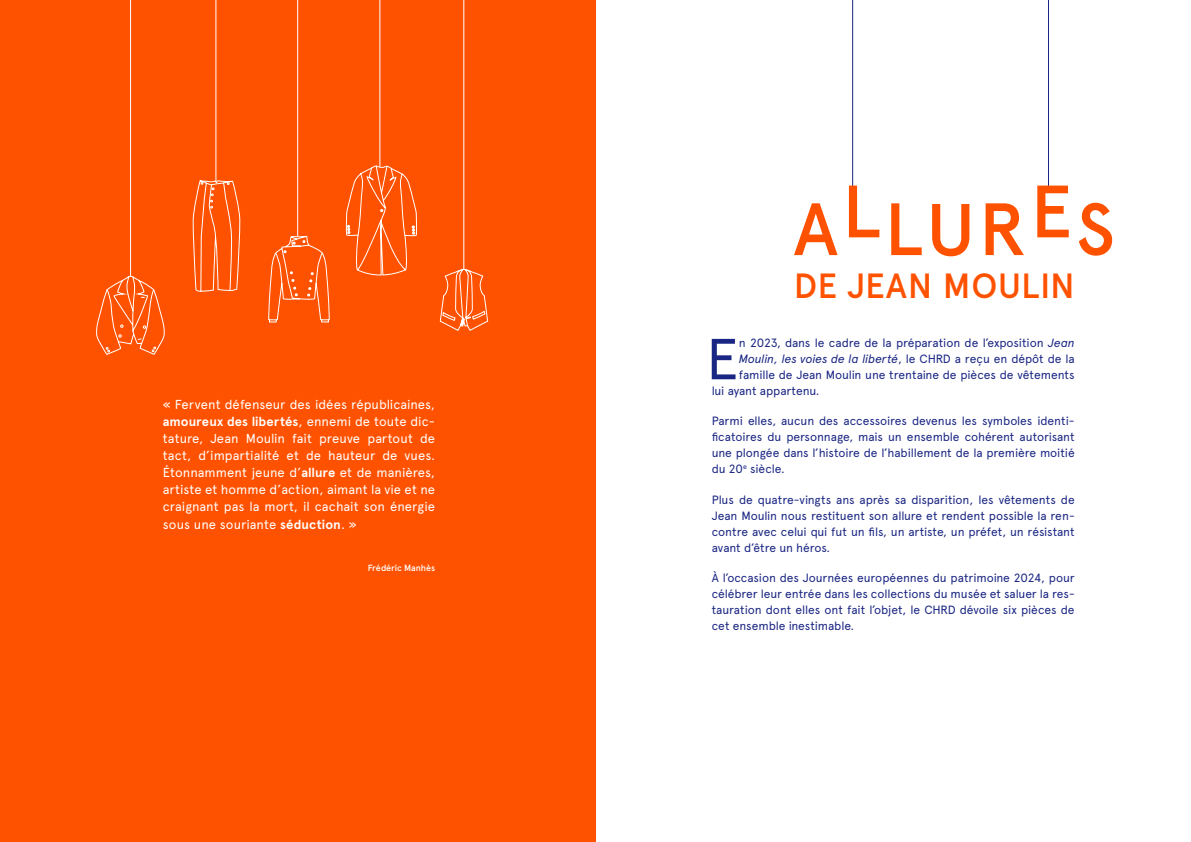
<style>
.page{position:relative;width:1191px;height:842px;background:#fff}
.page>*{position:absolute;margin:0;border:0;box-sizing:border-box;transform-origin:0 0}
.t1{font:57.7px "Apercu Pro";color:#1a2683}
.t2{font:500 35px "Apercu Pro";letter-spacing:.02em;color:#ff5200}
.t3{font:13px/17.1px "Apercu Pro";letter-spacing:.005em;color:#fff;text-align:justify}
.t4{font:12px/16px "Apercu Pro";letter-spacing:-.01em;color:#1a2683;text-align:justify}
.t5{font:italic 12px "Apercu Pro";letter-spacing:-.015em;color:#1a2683}
.t6{font:500 9px "Apercu Pro";letter-spacing:-.015em;color:#fff}
.s1{font-weight:700}
.s2{font-style:italic}
.s3{font-style:normal}
</style>
<div class="page">
<div style="left:0;top:0;width:595px;height:842px;background:#ff5200"></div>
<svg style="left:193px;top:180px;width:47px;height:112px"></svg>
<svg style="left:268px;top:231px;width:61px;height:92px"></svg>
<svg style="left:440px;top:269px;width:48px;height:62px"></svg>
<svg style="left:346px;top:165px;width:71px;height:111px"></svg>
<svg style="left:96px;top:276px;width:69px;height:79px"></svg>
<hr style="left:130px;top:0;width:1px;height:277px;background:#fff">
<hr style="left:216px;top:0;width:1px;height:181px;background:#fff">
<hr style="left:297px;top:0;width:1px;height:236px;background:#fff">
<hr style="left:380px;top:0;width:1px;height:167px;background:#fff">
<hr style="left:852px;top:0;width:1px;height:190px;background:#1a2683">
<hr style="left:1048px;top:0;width:1px;height:190px;background:#1a2683">
<hr style="left:463px;top:0;width:1px;height:270px;background:#fff">
<svg style="left:794px;top:203px;width:43px;height:52px"></svg>
<svg style="left:849px;top:186px;width:30px;height:51px"></svg>
<svg style="left:891px;top:203px;width:30px;height:52px"></svg>
<svg style="left:932px;top:204px;width:37px;height:52px"></svg>
<svg style="left:985px;top:203px;width:39px;height:52px"></svg>
<svg style="left:1037px;top:186px;width:31px;height:51px"></svg>
<svg style="left:1079px;top:203px;width:33px;height:53px"></svg>
<p class="t3" style="left:163px;top:395px;width:274px">« Fervent défenseur des idées républicaines, <span class="s1">amoureux des libertés</span>, ennemi de toute dic&shy;tature, Jean Moulin fait preuve partout de tact, d’impartialité et de hauteur de vues.<br>Étonnamment jeune d’<span class="s1">allure</span> et de manières, artiste et homme d’action, aimant la vie et ne craignant pas la mort, il cachait son énergie sous une souriante <span class="s1">séduction</span>. »</p>
<p class="t6" style="left:368px;top:561px;width:69px">Frédéric Manhès</p>
<h2 class="t2" style="left:794px;top:259px;width:282px">DE JEAN MOULIN</h2>
<h1 class="t1" style="left:706px;top:316px;width:34px">E</h1>
<p class="t4" style="left:739px;top:334px;width:337px">n 2023, dans le cadre de la préparation de l’exposition <span class="s2">Jean</span></p>
<p class="t5" style="left:739px;top:350px;width:337px">Moulin, les voies de la liberté<span class="s3">, le CHRD a reçu en dépôt de la</span></p>
<p class="t4" style="left:739px;top:366px;width:337px">famille de Jean Moulin une trentaine de pièces de vêtements</p>
<p class="t4" style="left:712px;top:382px;width:109px">lui ayant appartenu.</p>
<p class="t4" style="left:712px;top:412px;width:364px">Parmi elles, aucun des accessoires devenus les symboles identi&shy;ficatoires du personnage, mais un ensemble cohérent autorisant une plongée dans l’histoire de l’habillement de la première moitié du 20<sup>e</sup> siècle.</p>
<p class="t4" style="left:712px;top:491px;width:364px">Plus de quatre-vingts ans après sa disparition, les vêtements de Jean Moulin nous restituent son allure et rendent possible la ren&shy;contre avec celui qui fut un fils, un artiste, un préfet, un résistant avant d’être un héros.</p>
<p class="t4" style="left:712px;top:569px;width:364px">À l’occasion des Journées européennes du patrimoine 2024, pour célébrer leur entrée dans les collections du musée et saluer la res&shy;tauration dont elles ont fait l’objet, le CHRD dévoile six pièces de cet ensemble inestimable.</p>
</div>
